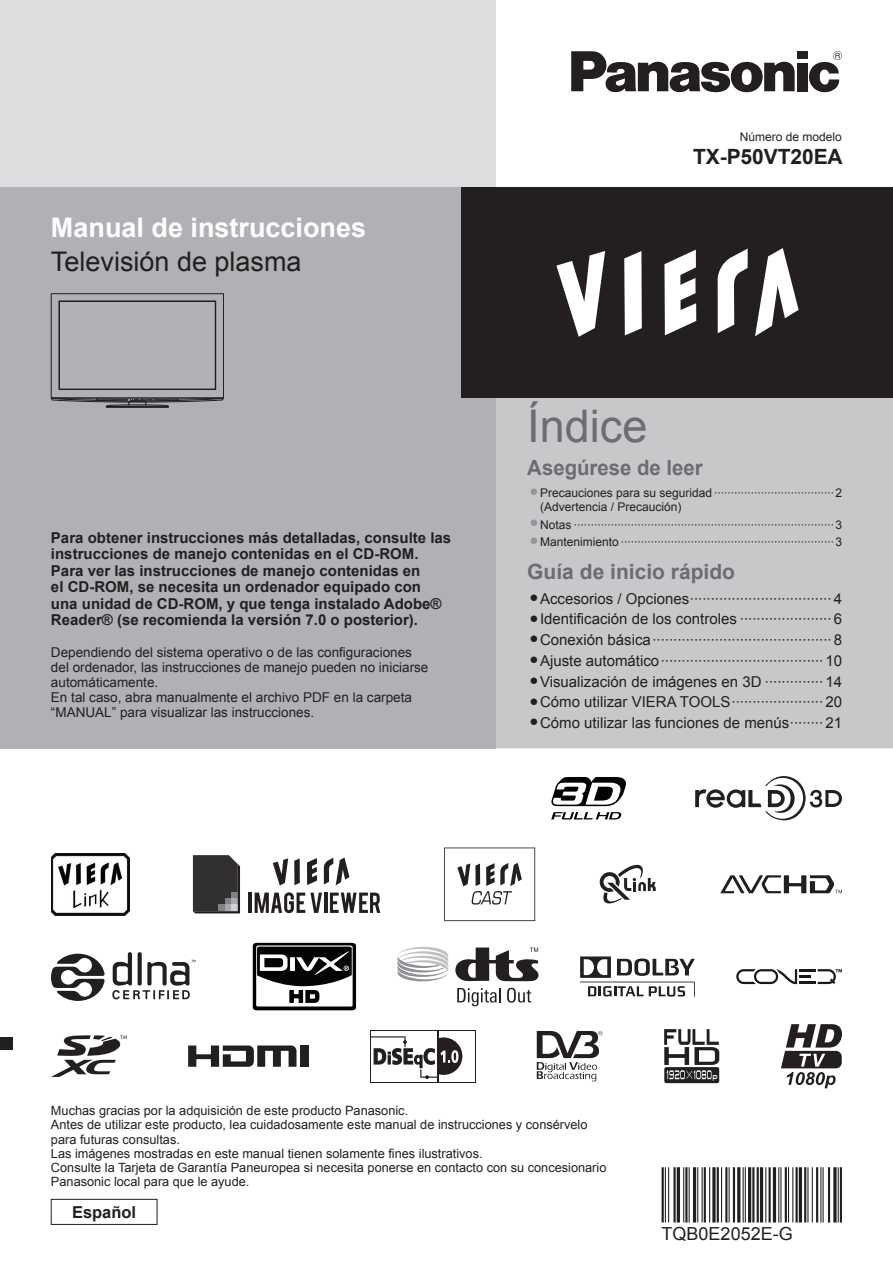
<style>
.page{position:relative;width:893px;height:1263px;background:#fff}
.page>*{position:absolute;margin:0;border:0;box-sizing:border-box;transform-origin:0 0}
.t1{font:45px "Arial";color:#6c6d70}
.t2{font:700 27px "Arial";color:#fff}
.t3{font:27px "Arial";color:#231f20}
.t4{font:700 21px "Arial";color:#6c6d70}
.t5{font:700 21px "Arial";letter-spacing:-.005em;color:#231f20}
.t6{font:18px "Arial";color:#231f20}
.t7{font:700 16.5px "Arial";color:#231f20}
.t8{font:15px "Arial";color:#231f20}
.t9{font:700 15px/16.5px "Arial";color:#231f20}
.t10{font:13.5px/15px "Arial";color:#231f20}
.t11{font:12.75px/14.2px "Arial";color:#231f20}
.t12{font:12px/13.5px "Arial";color:#231f20}
.s1{font-size:15px;color:#939598}
</style>
<div class="page">
<div style="left:0;top:0;width:495px;height:748px;background:#dcdddf"></div>
<div style="left:495px;top:398px;width:398px;height:350px;background:#c7c8ca"></div>
<div style="left:0;top:187px;width:495px;height:561px;background:#b0b1b5"></div>
<div style="left:797px;top:51px;width:10px;height:8px;background:#231f20"></div>
<div style="left:797px;top:63px;width:10px;height:28px;background:#231f20"></div>
<svg style="left:571px;top:51px;width:224px;height:41px"></svg>
<svg style="left:809px;top:51px;width:33px;height:41px"></svg>
<svg style="left:580px;top:956px;width:115px;height:41px"></svg>
<svg style="left:600px;top:865px;width:56px;height:39px"></svg>
<div style="left:300px;top:1046px;width:8px;height:21px;background:#231f20"></div>
<svg style="left:188px;top:1046px;width:108px;height:21px"></svg>
<svg style="left:720px;top:875px;width:122px;height:18px"></svg>
<hr style="left:249px;top:893px;width:3px;height:20px;background:#231f20">
<svg style="left:255px;top:892px;width:67px;height:21px"></svg>
<hr style="left:324px;top:893px;width:3px;height:20px;background:#231f20">
<svg style="left:330px;top:893px;width:50px;height:20px"></svg>
<svg style="left:307px;top:858px;width:10px;height:27px"></svg>
<svg style="left:294px;top:858px;width:6px;height:27px"></svg>
<svg style="left:324px;top:858px;width:25px;height:27px"></svg>
<svg style="left:273px;top:858px;width:15px;height:28px"></svg>
<svg style="left:193px;top:855px;width:47px;height:58px;background:#403e3f"></svg>
<img style="left:51px;top:853px;width:78px;height:62px">
<svg style="left:397px;top:947px;width:51px;height:35px"></svg>
<svg style="left:457px;top:988px;width:43px;height:18px"></svg>
<svg style="left:507px;top:988px;width:24px;height:15px"></svg>
<svg style="left:455px;top:948px;width:83px;height:33px"></svg>
<svg style="left:537px;top:1031px;width:66px;height:50px"></svg>
<svg style="left:51px;top:1035px;width:76px;height:42px"></svg>
<svg style="left:444px;top:848px;width:91px;height:73px"></svg>
<svg style="left:736px;top:969px;width:106px;height:15px"></svg>
<div style="left:664px;top:1067px;width:55px;height:16px;background:#231f20;border-radius:2px"></div>
<svg style="left:664px;top:1029px;width:55px;height:53px"></svg>
<svg style="left:781px;top:1024px;width:61px;height:64px"></svg>
<svg style="left:253px;top:943px;width:103px;height:67px"></svg>
<svg style="left:51px;top:954px;width:54px;height:47px"></svg>
<svg style="left:112px;top:952px;width:84px;height:47px"></svg>
<svg style="left:370px;top:1030px;width:105px;height:52px"></svg>
<div style="left:371px;top:1031px;width:103px;height:50px;background:#fff"></div>
<hr style="left:437px;top:1030px;width:2px;height:52px;background:#231f20">
<svg style="left:370px;top:1036px;width:92px;height:43px"></svg>
<svg style="left:551px;top:812px;width:70px;height:7px"></svg>
<svg style="left:551px;top:777px;width:75px;height:29px"></svg>
<svg style="left:695px;top:776px;width:147px;height:45px"></svg>
<svg style="left:664px;top:1167px;width:176px;height:56px"></svg>
<hr style="left:661px;top:1167px;width:3px;height:56px;background:#231f20">
<hr style="left:665px;top:1167px;width:1px;height:56px;background:#231f20">
<hr style="left:668px;top:1167px;width:1px;height:56px;background:#231f20">
<hr style="left:673px;top:1167px;width:3px;height:56px;background:#231f20">
<hr style="left:677px;top:1167px;width:3px;height:56px;background:#231f20">
<hr style="left:683px;top:1167px;width:1px;height:56px;background:#231f20">
<hr style="left:685px;top:1167px;width:2px;height:56px;background:#231f20">
<hr style="left:688px;top:1167px;width:2px;height:56px;background:#231f20">
<hr style="left:693px;top:1167px;width:3px;height:56px;background:#231f20">
<hr style="left:697px;top:1167px;width:1px;height:56px;background:#231f20">
<hr style="left:701px;top:1167px;width:2px;height:56px;background:#231f20">
<hr style="left:704px;top:1167px;width:2px;height:56px;background:#231f20">
<hr style="left:709px;top:1167px;width:1px;height:56px;background:#231f20">
<hr style="left:712px;top:1167px;width:3px;height:56px;background:#231f20">
<hr style="left:717px;top:1167px;width:2px;height:56px;background:#231f20">
<hr style="left:721px;top:1167px;width:1px;height:56px;background:#231f20">
<hr style="left:725px;top:1167px;width:2px;height:56px;background:#231f20">
<hr style="left:728px;top:1167px;width:2px;height:56px;background:#231f20">
<hr style="left:733px;top:1167px;width:2px;height:56px;background:#231f20">
<hr style="left:737px;top:1167px;width:3px;height:56px;background:#231f20">
<hr style="left:742px;top:1167px;width:2px;height:56px;background:#231f20">
<hr style="left:745px;top:1167px;width:1px;height:56px;background:#231f20">
<hr style="left:748px;top:1167px;width:3px;height:56px;background:#231f20">
<hr style="left:752px;top:1167px;width:2px;height:56px;background:#231f20">
<hr style="left:757px;top:1167px;width:2px;height:56px;background:#231f20">
<hr style="left:760px;top:1167px;width:3px;height:56px;background:#231f20">
<hr style="left:765px;top:1167px;width:1px;height:56px;background:#231f20">
<hr style="left:768px;top:1167px;width:3px;height:56px;background:#231f20">
<hr style="left:773px;top:1167px;width:3px;height:56px;background:#231f20">
<hr style="left:778px;top:1167px;width:1px;height:56px;background:#231f20">
<hr style="left:780px;top:1167px;width:1px;height:56px;background:#231f20">
<hr style="left:785px;top:1167px;width:2px;height:56px;background:#231f20">
<hr style="left:788px;top:1167px;width:1px;height:56px;background:#231f20">
<hr style="left:792px;top:1167px;width:1px;height:56px;background:#231f20">
<hr style="left:795px;top:1167px;width:3px;height:56px;background:#231f20">
<hr style="left:799px;top:1167px;width:3px;height:56px;background:#231f20">
<hr style="left:804px;top:1167px;width:2px;height:56px;background:#231f20">
<hr style="left:807px;top:1167px;width:1px;height:56px;background:#231f20">
<hr style="left:812px;top:1167px;width:1px;height:56px;background:#231f20">
<hr style="left:816px;top:1167px;width:2px;height:56px;background:#231f20">
<hr style="left:820px;top:1167px;width:1px;height:56px;background:#231f20">
<hr style="left:822px;top:1167px;width:1px;height:56px;background:#231f20">
<hr style="left:828px;top:1167px;width:2px;height:56px;background:#231f20">
<hr style="left:833px;top:1167px;width:3px;height:56px;background:#231f20">
<hr style="left:838px;top:1167px;width:1px;height:56px;background:#231f20">
<hr style="left:840px;top:1167px;width:2px;height:56px;background:#231f20">
<div style="left:0;top:1038px;width:13px;height:12px;background:#231f20"></div>
<svg style="left:51px;top:293px;width:173px;height:115px"></svg>
<div style="left:51px;top:1199px;width:106px;height:26px;border:1px solid #231f20"></div>
<div style="left:461px;top:187px;width:432px;height:211px;background:#231f20"></div>
<svg style="left:664px;top:250px;width:32px;height:85px"></svg>
<svg style="left:624px;top:251px;width:18px;height:84px;background:#e2e2e2"></svg>
<svg style="left:755px;top:248px;width:43px;height:88px"></svg>
<svg style="left:718px;top:249px;width:30px;height:84px"></svg>
<svg style="left:556px;top:251px;width:49px;height:86px"></svg>
<h2 class="t2" style="left:51px;top:212px;width:317px">Manual de instrucciones</h2>
<h2 class="t3" style="left:51px;top:247px;width:252px">Televisión de plasma</h2>
<p class="t9" style="left:51px;top:529px;width:402px">Para obtener instrucciones más detalladas, consulte las instrucciones de manejo contenidas en el CD-ROM.<br>Para ver las instrucciones de manejo contenidas en<br>el CD-ROM, se necesita un ordenador equipado con una unidad de CD-ROM, y que tenga instalado Adobe® Reader® (se recomienda la versión 7.0 o posterior).</p>
<p class="t10" style="left:51px;top:644px;width:379px">Dependiendo del sistema operativo o de las configuraciones del ordenador, las instrucciones de manejo pueden no iniciarse automáticamente.<br>En tal caso, abra manualmente el archivo PDF en la carpeta “MANUAL” para visualizar las instrucciones.</p>
<p class="t12" style="left:740px;top:130px;width:104px">Número de modelo</p>
<h3 class="t5" style="left:693px;top:145px;width:151px">TX-P50VT20EA</h3>
<h1 class="t1" style="left:527px;top:401px;width:122px">Índice</h1>
<h3 class="t4" style="left:527px;top:456px;width:177px">Asegúrese de leer</h3>
<p class="t12" style="left:540px;top:487px;width:303px;text-indent:-11px"><span class="s1">●</span>Precauciones para su seguridad ····································2 (Advertencia / Precaución)</p>
<p class="t12" style="left:529px;top:518px;width:314px"><span class="s1">●</span>Notas ··············································································3</p>
<p class="t12" style="left:529px;top:536px;width:314px"><span class="s1">●</span>Mantenimiento ································································3</p>
<h3 class="t4" style="left:527px;top:560px;width:209px">Guía de inicio rápido</h3>
<p class="t8" style="left:529px;top:590px;width:314px">●Accesorios / Opciones ··································4</p>
<p class="t8" style="left:529px;top:611px;width:314px">●Identificación de los controles ······················6</p>
<p class="t8" style="left:529px;top:632px;width:314px">●Conexión básica ···········································8</p>
<p class="t8" style="left:529px;top:652px;width:314px">●Ajuste automático ·······································10</p>
<p class="t8" style="left:529px;top:673px;width:314px">●Visualización de imágenes en 3D ··············14</p>
<p class="t8" style="left:529px;top:694px;width:314px">●Cómo utilizar VIERA TOOLS ······················20</p>
<p class="t8" style="left:529px;top:715px;width:314px">●Cómo utilizar las funciones de menús ········21</p>
<p class="t11" style="left:51px;top:1104px;width:557px">Muchas gracias por la adquisición de este producto Panasonic.<br>Antes de utilizar este producto, lea cuidadosamente este manual de instrucciones y consérvelo para futuras consultas.<br>Las imágenes mostradas en este manual tienen solamente fines ilustrativos.<br>Consulte la Tarjeta de Garantía Paneuropea si necesita ponerse en contacto con su concesionario Panasonic local para que le ayude.</p>
<p class="t7" style="left:72px;top:1203px;width:66px">Español</p>
<p class="t6" style="left:661px;top:1223px;width:133px">TQB0E2052E-G</p>
</div>
